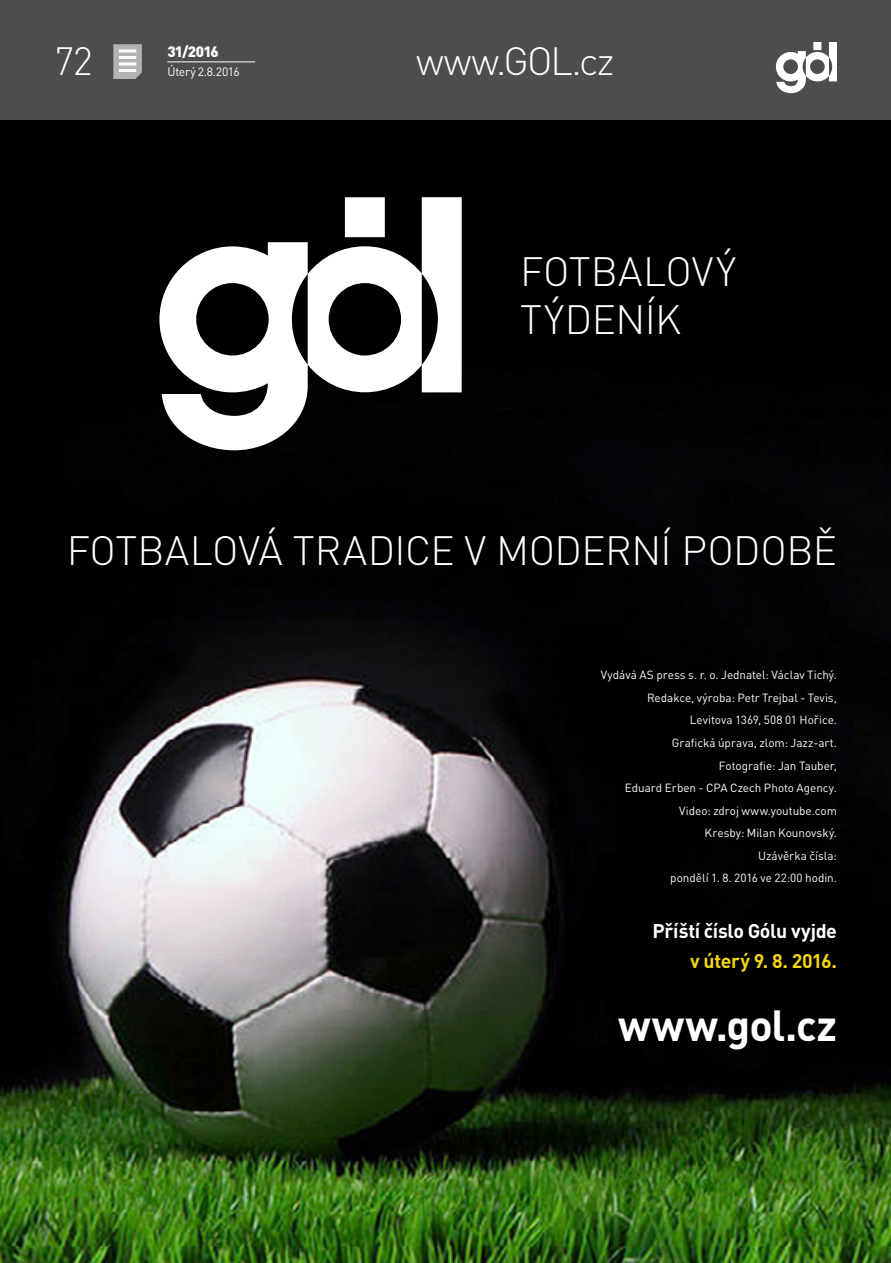
<style>
.page{position:relative;width:891px;height:1263px;background:#fff}
.page>*{position:absolute;margin:0;border:0;box-sizing:border-box;transform-origin:0 0}
.t1{font:700 43.05px "DIN Pro";letter-spacing:-.005em;color:#fff}
.t2{font:300 40.5px/48.6px "DIN Pro";letter-spacing:-.01em;color:#fff}
.t3{font:300 39px "DIN Pro";letter-spacing:-.035em;color:#fff}
.t4{font:700 19.5px "DIN Pro";letter-spacing:-.015em;color:#fff}
.t5{font:700 19.5px "DIN Pro";letter-spacing:-.025em;color:#f5d410}
.t6{font:900 15px "DIN Pro";letter-spacing:-.055em;color:#fff}
.t7{font:12px "DIN Pro";letter-spacing:-.025em;color:#fff}
.t8{font:11.7px/22.5px "DIN Pro";color:#fff;text-align:right}
</style>
<div class="page">
<img style="left:0;top:120px;width:891px;height:1143px">
<svg style="left:159px;top:197px;width:303px;height:253px"></svg>
<div style="left:0;top:0;width:891px;height:120px;background:#4d4d4d"></div>
<svg style="left:776px;top:42px;width:61px;height:51px"></svg>
<hr style="left:167px;top:62px;width:88px;height:1px;background:#fff">
<svg style="left:113px;top:44px;width:29px;height:35px"></svg>
<hr style="left:119px;top:49px;width:17px;height:3px;background:#fff">
<hr style="left:119px;top:56px;width:17px;height:3px;background:#fff">
<hr style="left:119px;top:62px;width:17px;height:3px;background:#fff">
<hr style="left:119px;top:69px;width:17px;height:3px;background:#fff">
<h3 class="t3" style="left:54px;top:35px;width:40px">72</h3>
<p class="t6" style="left:167px;top:42px;width:53px">31/2016</p>
<h3 class="t3" style="left:416px;top:35px;width:200px">www.GOL.cz</h3>
<p class="t7" style="left:167px;top:63px;width:74px">Úterý 2.8.2016</p>
<h2 class="t2" style="left:520px;top:245px;width:218px">FOTBALOVÝ<br>TÝDENÍK</h2>
<h2 class="t2" style="left:67px;top:525px;width:772px">FOTBALOVÁ TRADICE V MODERNÍ PODOBĚ</h2>
<p class="t8" style="left:601px;top:664px;width:238px">Vydává AS press s. r. o. Jednatel: Václav Tichý.<br>Redakce, výroba: Petr Trejbal - Tevis,<br>Levitova 1369, 508 01 Hořice.<br>Grafická úprava, zlom: Jazz-art.<br>Fotografie: Jan Tauber,<br>Eduard Erben - CPA Czech Photo Agency.<br>Video: zdroj www.youtube.com<br>Kresby: Milan Kounovský.<br>Uzávěrka čísla:<br>pondělí 1. 8. 2016 ve 22:00 hodin.</p>
<h3 class="t4" style="left:653px;top:917px;width:186px">Příští číslo Gólu vyjde</h3>
<h3 class="t5" style="left:690px;top:947px;width:148px">v úterý 9. 8. 2016.</h3>
<h1 class="t1" style="left:618px;top:996px;width:220px">www.gol.cz</h1>
</div>
